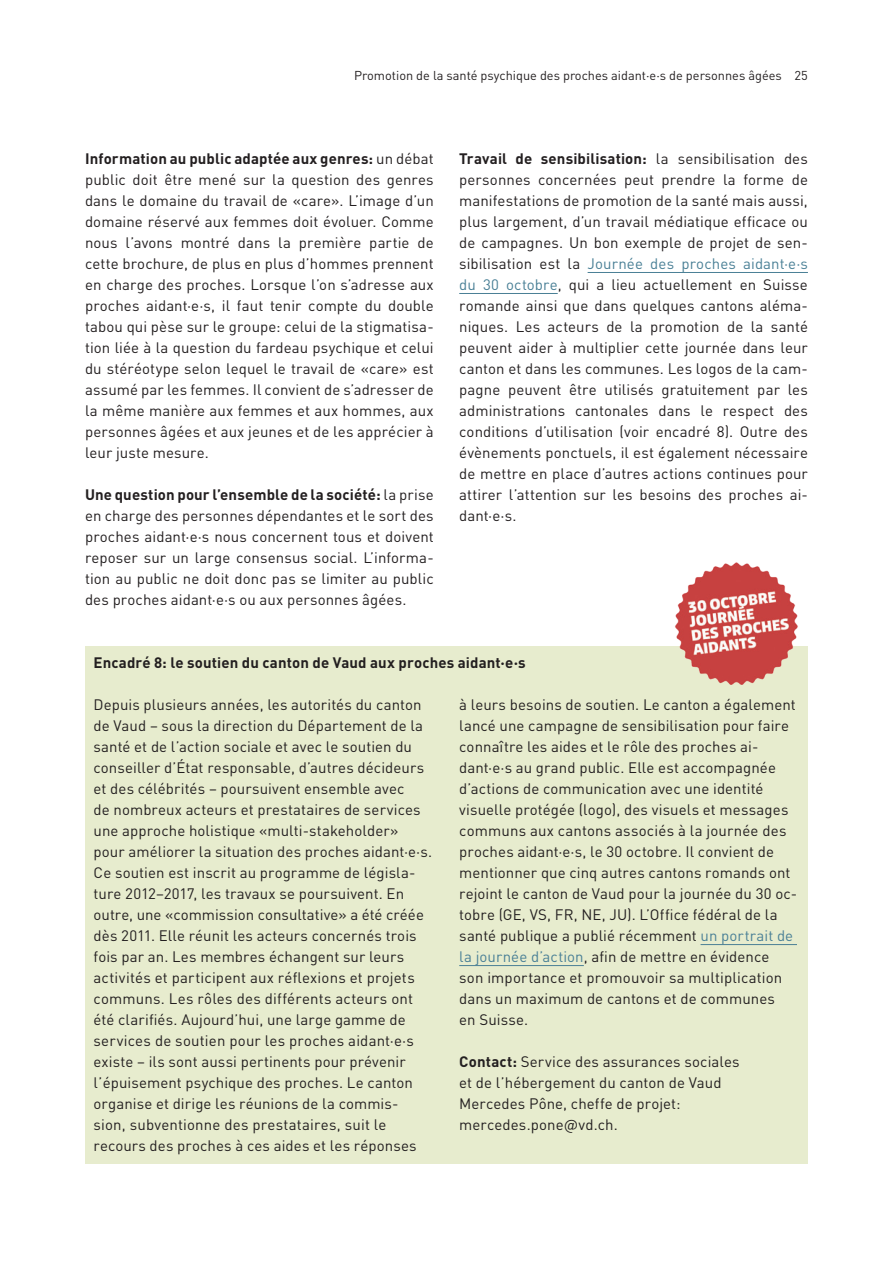
<style>
.page{position:relative;width:893px;height:1263px;background:#fff}
.page>*{position:absolute;margin:0;border:0;box-sizing:border-box;transform-origin:0 0}
.t1{font:15px/21px "DINOT";letter-spacing:.005em;color:#231f20}
.t2{font:700 15px "DINOT";letter-spacing:.01em;color:#231f20}
.t3{font:12.75px "DINOT";color:#231f20}
.s1{font-weight:700}
.s2{color:#4a8096}
</style>
<div class="page">
<hr style="left:588px;top:272px;width:220px;height:1px;background:#4a8096">
<hr style="left:459px;top:293px;width:99px;height:1px;background:#4a8096">
<div style="left:85px;top:647px;width:723px;height:517px;background:#e7ecce"></div>
<hr style="left:701px;top:944px;width:96px;height:1px;background:#4a8096">
<hr style="left:459px;top:965px;width:125px;height:1px;background:#4a8096">
<img style="left:666px;top:562px;width:141px;height:123px">
<p class="t3" style="left:354px;top:66px;width:455px">Promotion de la santé psychique des proches aidant·e·s de personnes âgées 25</p>
<p class="t1" style="left:85px;top:147px;width:350px;text-align:justify"><span class="s1">Information au public adaptée aux genres:</span> un débat public doit être mené sur la question des genres dans le domaine du travail de «care». L’image d’un domaine réservé aux femmes doit évoluer. Comme nous l’avons montré dans la première partie de cette brochure, de plus en plus d’hommes prennent en charge des proches. Lorsque l’on s’adresse aux proches aidant·e·s, il faut tenir compte du double tabou qui pèse sur le groupe: celui de la stigmatisa&shy;tion liée à la question du fardeau psychique et celui du stéréotype selon lequel le travail de «care» est assumé par les femmes. Il convient de s’adresser de la même manière aux femmes et aux hommes, aux personnes âgées et aux jeunes et de les apprécier à leur juste mesure.</p>
<p class="t1" style="left:85px;top:483px;width:350px;text-align:justify"><span class="s1">Une question pour l’ensemble de la société:</span> la prise en charge des personnes dépendantes et le sort des proches aidant·e·s nous concernent tous et doivent reposer sur un large consensus social. L’informa&shy;tion au public ne doit donc pas se limiter au public des proches aidant·e·s ou aux personnes âgées.</p>
<p class="t1" style="left:459px;top:147px;width:350px"><span class="s1">Travail de sensibilisation:</span> la sensibilisation des personnes concernées peut prendre la forme de manifestations de promotion de la santé mais aussi, plus largement, d’un travail médiatique efficace ou de campagnes. Un bon exemple de projet de sen&shy;sibilisation est la <span class="s2">Journée des proches aidant·e·s du 30 octobre</span>, qui a lieu actuellement en Suisse romande ainsi que dans quelques cantons aléma&shy;niques. Les acteurs de la promotion de la santé peuvent aider à multiplier cette journée dans leur canton et dans les communes. Les logos de la cam&shy;pagne peuvent être utilisés gratuitement par les administrations cantonales dans le respect des conditions d’utilisation (voir encadré 8). Outre des évènements ponctuels, il est également nécessaire de mettre en place d’autres actions continues pour attirer l’attention sur les besoins des proches ai&shy;dant·e·s.</p>
<p class="t2" style="left:94px;top:652px;width:434px">Encadré 8: le soutien du canton de Vaud aux proches aidant·e·s</p>
<p class="t1" style="left:94px;top:693px;width:340px">Depuis plusieurs années, les autorités du canton de Vaud – sous la direction du Département de la santé et de l’action sociale et avec le soutien du conseiller d’État responsable, d’autres décideurs et des célébrités – poursuivent ensemble avec<br>de nombreux acteurs et prestataires de services une approche holistique «multi-stakeholder» pour améliorer la situation des proches aidant·e·s.<br>Ce soutien est inscrit au programme de législa&shy;ture 2012–2017, les travaux se poursuivent. En outre, une «commission consultative» a été créée dès 2011. Elle réunit les acteurs concernés trois fois par an. Les membres échangent sur leurs activités et participent aux réflexions et projets communs. Les rôles des différents acteurs ont été clarifiés. Aujourd’hui, une large gamme de services de soutien pour les proches aidant·e·s existe – ils sont aussi pertinents pour prévenir l’épuisement psychique des proches. Le canton organise et dirige les réunions de la commis&shy;sion, subventionne des prestataires, suit le recours des proches à ces aides et les réponses</p>
<p class="t1" style="left:459px;top:693px;width:339px">à leurs besoins de soutien. Le canton a également lancé une campagne de sensibilisation pour faire connaître les aides et le rôle des proches ai&shy;dant·e·s au grand public. Elle est accompagnée d’actions de communication avec une identité visuelle protégée (logo), des visuels et messages communs aux cantons associés à la journée des proches aidant·e·s, le 30 octobre. Il convient de mentionner que cinq autres cantons romands ont rejoint le canton de Vaud pour la journée du 30 oc&shy;tobre (GE, VS, FR, NE, JU). L’Office fédéral de la santé publique a publié récemment <span class="s2">un portrait de la journée d’action</span>, afin de mettre en évidence son importance et promouvoir sa multiplication dans un maximum de cantons et de communes<br>en Suisse.</p>
<p class="t1" style="left:459px;top:1050px;width:282px"><span class="s1">Contact:</span> Service des assurances sociales et de l’hébergement du canton de Vaud Mercedes Pône, cheffe de projet: mercedes.pone@vd.ch.</p>
</div>
